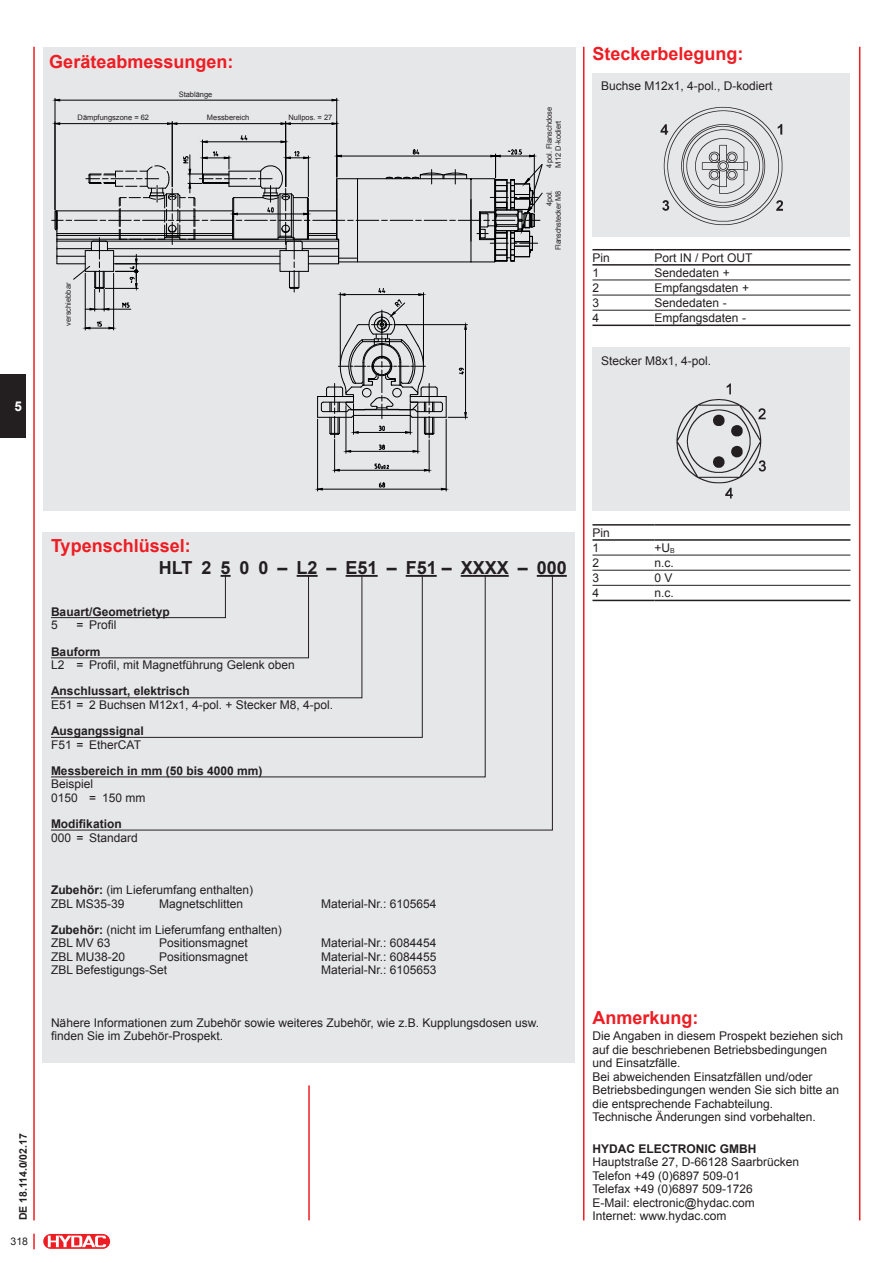
<style>
.page{position:relative;width:893px;height:1263px;background:#fff}
.page>*{position:absolute;margin:0;border:0;box-sizing:border-box;transform-origin:0 0}
.t1{font:700 18px "Arial";color:#ee1d23}
.t2{font:700 18px "Arial";color:#231f20}
.t3{font:700 13.5px "Arial";color:#fff}
.t4{font:12px/13.5px "Arial";color:#231f20}
.t5{font:700 12px "Arial";color:#231f20}
.t6{font:700 10.5px "Arial";color:#231f20}
.t7{font:10.5px "Arial";color:#231f20}
.t8{font:7.5px/9px "Arial";color:#231f20}
.t9{font:7.5px/9px "Arial";letter-spacing:-.02em;color:#231f20;text-align:right}
.s1{font-weight:700}
</style>
<div class="page">
<hr style="left:33px;top:47px;width:2px;height:1173px;background:#ee1d23">
<hr style="left:859px;top:47px;width:1px;height:1173px;background:#ee1d23">
<div style="left:43px;top:1233px;width:68px;height:16px;border:1px solid #fff;border-radius:7px"></div>
<svg style="left:43px;top:1234px;width:67px;height:15px"></svg>
<svg style="left:48px;top:1235px;width:58px;height:12px"></svg>
<svg style="left:33px;top:1234px;width:2px;height:15px"></svg>
<div style="left:0;top:375px;width:26px;height:63px;background:#231f20"></div>
<hr style="left:583px;top:47px;width:1px;height:1173px;background:#ee1d23">
<div style="left:43px;top:47px;width:532px;height:464px;background:#e6e7e9"></div>
<hr style="left:202px;top:140px;width:1px;height:34px;background:#000">
<hr style="left:207px;top:142px;width:74px;height:1px;background:#000">
<svg style="left:280px;top:140px;width:5px;height:3px"></svg>
<svg style="left:203px;top:140px;width:5px;height:3px"></svg>
<svg style="left:240px;top:135px;width:8px;height:5px"></svg>
<hr style="left:290px;top:123px;width:42px;height:1px;background:#000">
<svg style="left:331px;top:122px;width:5px;height:3px"></svg>
<hr style="left:317px;top:419px;width:1px;height:72px;background:#000">
<hr style="left:446px;top:419px;width:1px;height:72px;background:#000">
<hr style="left:322px;top:489px;width:119px;height:1px;background:#000">
<svg style="left:317px;top:488px;width:6px;height:3px"></svg>
<svg style="left:441px;top:488px;width:6px;height:3px"></svg>
<svg style="left:379px;top:482px;width:6px;height:6px"></svg>
<hr style="left:334px;top:439px;width:1px;height:33px;background:#000">
<hr style="left:429px;top:440px;width:1px;height:32px;background:#000">
<hr style="left:339px;top:470px;width:85px;height:1px;background:#000">
<svg style="left:334px;top:469px;width:6px;height:3px"></svg>
<svg style="left:424px;top:469px;width:6px;height:3px"></svg>
<svg style="left:374px;top:463px;width:15px;height:6px"></svg>
<hr style="left:418px;top:406px;width:1px;height:47px;background:#000">
<hr style="left:346px;top:406px;width:1px;height:47px;background:#000">
<hr style="left:351px;top:451px;width:62px;height:1px;background:#000">
<svg style="left:412px;top:450px;width:7px;height:3px"></svg>
<svg style="left:345px;top:450px;width:6px;height:3px"></svg>
<svg style="left:379px;top:444px;width:6px;height:6px"></svg>
<hr style="left:60px;top:123px;width:107px;height:1px;background:#000">
<svg style="left:54px;top:122px;width:6px;height:3px"></svg>
<hr style="left:172px;top:122px;width:1px;height:65px;background:#000">
<hr style="left:285px;top:122px;width:1px;height:65px;background:#000">
<hr style="left:177px;top:123px;width:104px;height:1px;background:#000">
<svg style="left:167px;top:122px;width:11px;height:3px"></svg>
<svg style="left:280px;top:122px;width:11px;height:3px"></svg>
<hr style="left:55px;top:98px;width:1px;height:112px;background:#000">
<hr style="left:336px;top:98px;width:1px;height:79px;background:#000">
<hr style="left:60px;top:100px;width:272px;height:1px;background:#000">
<svg style="left:54px;top:99px;width:6px;height:3px"></svg>
<svg style="left:331px;top:99px;width:6px;height:3px"></svg>
<svg style="left:52px;top:149px;width:491px;height:289px"></svg>
<hr style="left:308px;top:1085px;width:2px;height:135px;background:#ee1d23">
<div style="left:43px;top:532px;width:532px;height:531px;background:#e6e7e9"></div>
<hr style="left:537px;top:575px;width:30px;height:2px;background:#231f20">
<svg style="left:51px;top:575px;width:502px;height:256px"></svg>
<svg style="left:51px;top:575px;width:372px;height:163px"></svg>
<div style="left:592px;top:73px;width:258px;height:163px;background:#e6e7e9"></div>
<hr style="left:592px;top:280px;width:63px;height:1px;background:#231f20">
<hr style="left:592px;top:295px;width:63px;height:1px;background:#231f20">
<hr style="left:592px;top:310px;width:63px;height:1px;background:#231f20">
<hr style="left:592px;top:264px;width:63px;height:2px;background:#231f20">
<hr style="left:592px;top:249px;width:63px;height:1px;background:#231f20">
<hr style="left:655px;top:249px;width:195px;height:1px;background:#231f20">
<hr style="left:592px;top:325px;width:63px;height:1px;background:#231f20">
<hr style="left:655px;top:264px;width:195px;height:2px;background:#231f20">
<hr style="left:655px;top:280px;width:195px;height:1px;background:#231f20">
<hr style="left:655px;top:295px;width:195px;height:1px;background:#231f20">
<hr style="left:655px;top:310px;width:195px;height:1px;background:#231f20">
<hr style="left:655px;top:325px;width:195px;height:1px;background:#231f20">
<div style="left:592px;top:348px;width:258px;height:163px;background:#e6e7e9"></div>
<img style="left:660px;top:106px;width:123px;height:120px">
<img style="left:676px;top:383px;width:90px;height:116px">
<hr style="left:592px;top:555px;width:63px;height:1px;background:#231f20">
<hr style="left:592px;top:570px;width:63px;height:1px;background:#231f20">
<hr style="left:592px;top:585px;width:63px;height:1px;background:#231f20">
<hr style="left:592px;top:539px;width:63px;height:2px;background:#231f20">
<hr style="left:592px;top:524px;width:63px;height:2px;background:#231f20">
<hr style="left:655px;top:524px;width:195px;height:2px;background:#231f20">
<hr style="left:655px;top:539px;width:195px;height:2px;background:#231f20">
<hr style="left:655px;top:555px;width:195px;height:1px;background:#231f20">
<hr style="left:655px;top:570px;width:195px;height:1px;background:#231f20">
<hr style="left:655px;top:585px;width:195px;height:1px;background:#231f20">
<hr style="left:592px;top:600px;width:63px;height:1px;background:#231f20">
<hr style="left:655px;top:600px;width:195px;height:1px;background:#231f20">
<h1 class="t1" style="left:49px;top:50px;width:186px">Geräteabmessungen:</h1>
<p class="t8" style="left:179px;top:90px;width:35px">Stablänge</p>
<p class="t8" style="left:78px;top:113px;width:73px">Dämpfungszone = 62</p>
<p class="t8" style="left:207px;top:113px;width:44px">Messbereich</p>
<p class="t8" style="left:288px;top:113px;width:45px">Nullpos. = 27</p>
<p class="t3" style="left:15px;top:398px;width:9px">5</p>
<p class="t8" style="left:64px;top:326px;width:45px;rotate:-90deg">verschiebbar</p>
<p class="t8" style="left:545px;top:168px;width:62px;rotate:-90deg">4pol. Flanschdose<br>M12 D-kodiert</p>
<p class="t9" style="left:545px;top:250px;width:61px;rotate:-90deg">4pol.<br>Flanschstecker M8</p>
<h1 class="t1" style="left:592px;top:42px;width:153px">Steckerbelegung:</h1>
<p class="t4" style="left:601px;top:79px;width:173px">Buchse M12x1, 4-pol., D-kodiert</p>
<p class="t4" style="left:592px;top:251px;width:19px">Pin</p>
<p class="t4" style="left:655px;top:251px;width:100px">Port IN / Port OUT</p>
<p class="t4" style="left:592px;top:266px;width:8px">1</p>
<p class="t4" style="left:655px;top:266px;width:77px">Sendedaten +</p>
<p class="t4" style="left:592px;top:281px;width:8px">2</p>
<p class="t4" style="left:655px;top:281px;width:96px">Empfangsdaten +</p>
<p class="t4" style="left:592px;top:296px;width:8px">3</p>
<p class="t4" style="left:655px;top:296px;width:74px">Sendedaten -</p>
<p class="t4" style="left:592px;top:311px;width:8px">4</p>
<p class="t4" style="left:655px;top:311px;width:93px">Empfangsdaten -</p>
<p class="t4" style="left:601px;top:354px;width:112px">Stecker M8x1, 4-pol.</p>
<h1 class="t1" style="left:51px;top:534px;width:141px">Typenschlüssel:</h1>
<h1 class="t2" style="left:159px;top:556px;width:409px">HLT2500–L2–E51–F51 –XXXX–000</h1>
<p class="t5" style="left:51px;top:604px;width:120px">Bauart/Geometrietyp</p>
<p class="t4" style="left:51px;top:618px;width:8px">5</p>
<p class="t4" style="left:77px;top:618px;width:42px">= Profil</p>
<p class="t5" style="left:51px;top:643px;width:51px">Bauform</p>
<p class="t4" style="left:51px;top:658px;width:245px">L2 = Profil, mit Magnetführung Gelenk oben</p>
<p class="t5" style="left:51px;top:683px;width:140px">Anschlussart, elektrisch</p>
<p class="t4" style="left:51px;top:698px;width:284px">E51 = 2 Buchsen M12x1, 4-pol. + Stecker M8, 4-pol.</p>
<p class="t5" style="left:51px;top:723px;width:94px">Ausgangssignal</p>
<p class="t4" style="left:51px;top:738px;width:92px">F51 = EtherCAT</p>
<p class="t5" style="left:51px;top:763px;width:213px">Messbereich in mm (50 bis 4000 mm)</p>
<p class="t4" style="left:51px;top:777px;width:96px">Beispiel<br>0150 = 150 mm</p>
<p class="t5" style="left:51px;top:816px;width:72px">Modifikation</p>
<p class="t4" style="left:51px;top:831px;width:88px">000 = Standard</p>
<p class="t4" style="left:51px;top:883px;width:204px"><span class="s1">Zubehör:</span> (im Lieferumfang enthalten)<br>ZBL MS35-39</p>
<p class="t4" style="left:159px;top:897px;width:86px">Magnetschlitten</p>
<p class="t4" style="left:321px;top:897px;width:117px">Material-Nr.: 6105654</p>
<p class="t4" style="left:51px;top:923px;width:232px"><span class="s1">Zubehör:</span> (nicht im Lieferumfang enthalten)<br>ZBL MV 63</p>
<p class="t4" style="left:159px;top:937px;width:90px">Positionsmagnet</p>
<p class="t4" style="left:321px;top:937px;width:117px">Material-Nr.: 6084454</p>
<p class="t4" style="left:51px;top:950px;width:76px">ZBL MU38-20</p>
<p class="t4" style="left:159px;top:950px;width:90px">Positionsmagnet</p>
<p class="t4" style="left:321px;top:950px;width:117px">Material-Nr.: 6084455</p>
<p class="t4" style="left:51px;top:964px;width:118px">ZBL Befestigungs-Set</p>
<p class="t4" style="left:321px;top:964px;width:117px">Material-Nr.: 6105653</p>
<p class="t4" style="left:51px;top:1016px;width:490px">Nähere Informationen zum Zubehör sowie weiteres Zubehör, wie z.B. Kupplungsdosen usw. finden Sie im Zubehör-Prospekt.</p>
<p class="t6" style="left:16px;top:1220px;width:88px;rotate:-90deg">DE 18.114.0/02.17</p>
<p class="t7" style="left:11px;top:1235px;width:19px">318</p>
<p class="t4" style="left:592px;top:525px;width:19px;line-height:15.1px">Pin<br>1</p>
<p class="t4" style="left:655px;top:541px;width:22px">+U<sub>B</sub></p>
<p class="t4" style="left:592px;top:556px;width:8px">2</p>
<p class="t4" style="left:655px;top:556px;width:21px">n.c.</p>
<p class="t4" style="left:592px;top:571px;width:8px">3</p>
<p class="t4" style="left:655px;top:571px;width:20px">0 V</p>
<p class="t4" style="left:592px;top:586px;width:8px">4</p>
<p class="t4" style="left:655px;top:586px;width:21px">n.c.</p>
<h1 class="t1" style="left:592px;top:1006px;width:108px">Anmerkung:</h1>
<p class="t4" style="left:592px;top:1029px;width:252px">Die Angaben in diesem Prospekt beziehen sich auf die beschriebenen Betriebsbedingungen und Einsatzfälle.<br>Bei abweichenden Einsatzfällen und/oder Betriebsbedingungen wenden Sie sich bitte an die entsprechende Fachabteilung.<br>Technische Änderungen sind vorbehalten.</p>
<p class="t5" style="left:592px;top:1141px;width:165px">HYDAC ELECTRONIC GMBH</p>
<p class="t4" style="left:592px;top:1155px;width:208px">Hauptstraße 27, D-66128 Saarbrücken<br>Telefon +49 (0)6897 509-01<br>Telefax +49 (0)6897 509-1726<br>E-Mail: electronic@hydac.com<br>Internet: www.hydac.com</p>
</div>
